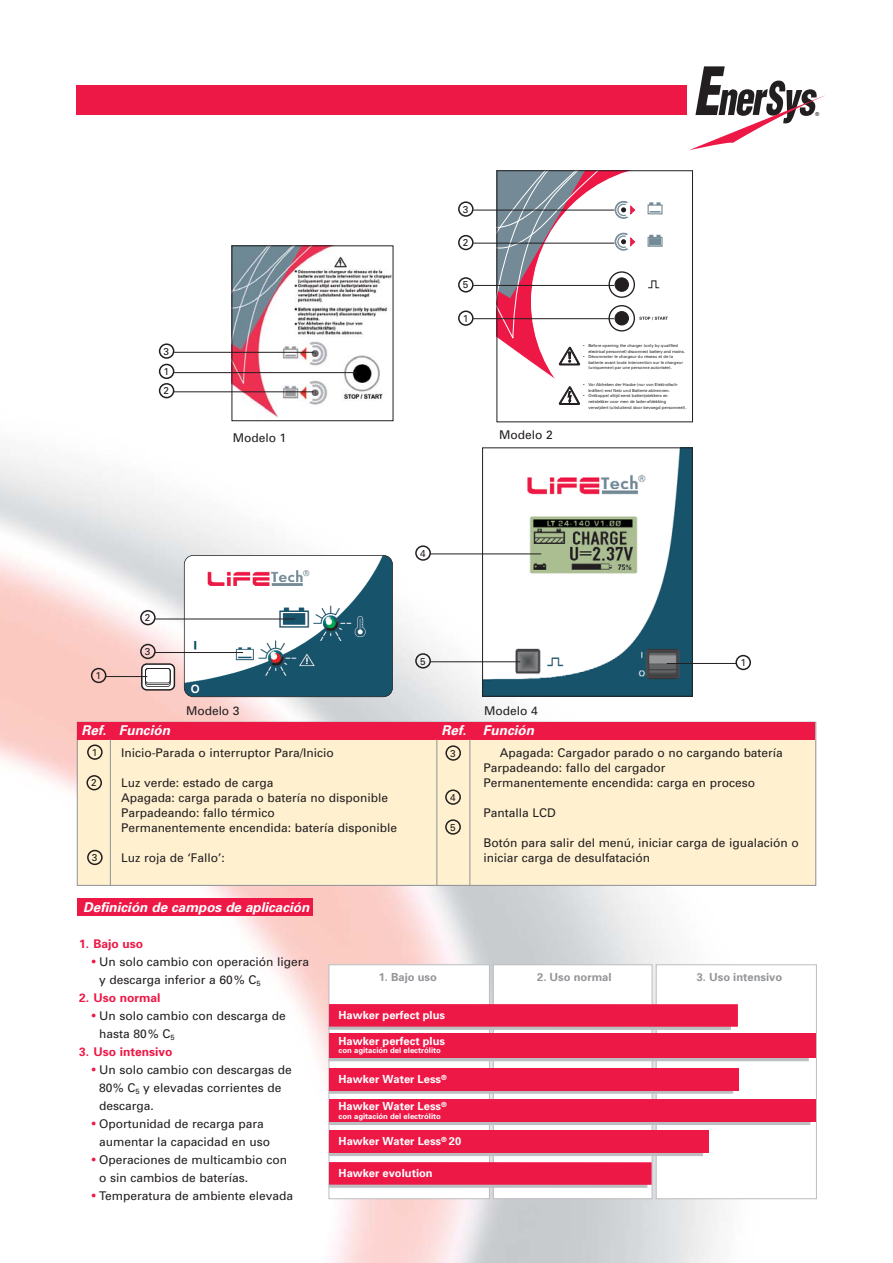
<style>
.page{position:relative;width:893px;height:1263px;background:#fff}
.page>*{position:absolute;margin:0;border:0;box-sizing:border-box;transform-origin:0 0}
.t1{font:italic 700 13.5px "Univers";color:#fff}
.t2{font:12px/18px "Univers";color:#231f20}
.t3{font:700 12px "Univers";color:#ed1846}
.t4{font:700 11.1px "Univers";color:#fff}
.t5{font:700 11.1px "Univers";color:#939598}
.t6{font:9.9px "Univers";color:#231f20}
.t7{font:700 7.8px "Univers";color:#fff}
.t8{font:5.4px "Univers";color:#231f20}
.t9{font:4.2px/5.6px "Univers";color:#231f20}
.t10{font:4.2px/5.6px "Univers";letter-spacing:-.02em;color:#231f20}
.s1{font-weight:700;font-size:15px;color:#ed1846}
</style>
<div class="page">
<img style="left:0;top:150px;width:796px;height:1113px">
<div style="left:76px;top:85px;width:610px;height:30px;background:#ed1846"></div>
<svg style="left:499px;top:173px;width:192px;height:232px"></svg>
<hr style="left:473px;top:243px;width:141px;height:1px;background:#231f20">
<hr style="left:473px;top:210px;width:141px;height:1px;background:#231f20">
<svg style="left:735px;top:655px;width:16px;height:15px"></svg>
<svg style="left:458px;top:201px;width:16px;height:16px"></svg>
<svg style="left:458px;top:235px;width:16px;height:15px"></svg>
<div style="left:77px;top:898px;width:236px;height:17px;background:#ed1846"></div>
<img style="left:234px;top:247px;width:157px;height:172px">
<div style="left:232px;top:245px;width:161px;height:176px;border:1px solid #231f20"></div>
<hr style="left:174px;top:391px;width:139px;height:1px;background:#231f20">
<hr style="left:174px;top:352px;width:140px;height:1px;background:#231f20">
<img style="left:484px;top:449px;width:207px;height:246px">
<div style="left:482px;top:447px;width:211px;height:250px;border:1px solid #231f20"></div>
<img style="left:184px;top:555px;width:208px;height:142px;border-radius:9px">
<div style="left:184px;top:555px;width:209px;height:142px;border:2px solid #231f20;border-radius:9px"></div>
<hr style="left:155px;top:652px;width:88px;height:1px;background:#231f20">
<hr style="left:155px;top:619px;width:140px;height:1px;background:#231f20">
<svg style="left:140px;top:610px;width:16px;height:15px"></svg>
<hr style="left:174px;top:372px;width:182px;height:1px;background:#231f20">
<svg style="left:159px;top:343px;width:15px;height:55px"></svg>
<hr style="left:430px;top:554px;width:111px;height:1px;background:#231f20">
<svg style="left:415px;top:545px;width:16px;height:16px"></svg>
<hr style="left:667px;top:663px;width:69px;height:1px;background:#231f20">
<hr style="left:473px;top:285px;width:141px;height:1px;background:#231f20">
<svg style="left:458px;top:277px;width:16px;height:16px"></svg>
<hr style="left:473px;top:318px;width:141px;height:1px;background:#231f20">
<svg style="left:458px;top:311px;width:16px;height:15px"></svg>
<hr style="left:430px;top:661px;width:90px;height:1px;background:#231f20">
<svg style="left:415px;top:653px;width:16px;height:16px"></svg>
<svg style="left:140px;top:644px;width:35px;height:47px"></svg>
<div style="left:145px;top:668px;width:26px;height:19px;border:2px solid #231f20;border-radius:3px"></div>
<div style="left:145px;top:668px;width:26px;height:17px;border:2px solid #231f20;border-radius:3px"></div>
<div style="left:145px;top:668px;width:26px;height:15px;border:2px solid #231f20;border-radius:3px"></div>
<hr style="left:106px;top:676px;width:41px;height:1px;background:#231f20">
<svg style="left:91px;top:668px;width:15px;height:15px"></svg>
<svg style="left:690px;top:66px;width:134px;height:84px"></svg>
<div style="left:78px;top:723px;width:737px;height:162px;background:#fff1d0"></div>
<svg style="left:87px;top:744px;width:16px;height:16px"></svg>
<svg style="left:86px;top:775px;width:16px;height:15px"></svg>
<svg style="left:445px;top:745px;width:16px;height:16px"></svg>
<svg style="left:445px;top:789px;width:16px;height:16px"></svg>
<svg style="left:445px;top:819px;width:16px;height:16px"></svg>
<div style="left:77px;top:722px;width:738px;height:17px;background:#ed1846"></div>
<hr style="left:110px;top:739px;width:1px;height:147px;background:#939598">
<hr style="left:436px;top:740px;width:1px;height:146px;background:#939598">
<hr style="left:469px;top:739px;width:1px;height:147px;background:#939598">
<div style="left:328px;top:964px;width:162px;height:235px;background:#fff;border:1px solid #bbbdc0"></div>
<div style="left:493px;top:964px;width:159px;height:235px;background:#fff;border:1px solid #bbbdc0"></div>
<div style="left:656px;top:964px;width:161px;height:235px;background:#fff;border:1px solid #bbbdc0"></div>
<div style="left:329px;top:1007px;width:401px;height:22px;background:#bbbdc0"></div>
<div style="left:329px;top:1004px;width:409px;height:23px;background:#ed1846"></div>
<div style="left:329px;top:1071px;width:404px;height:22px;background:#bbbdc0"></div>
<div style="left:329px;top:1068px;width:409px;height:23px;background:#ed1846"></div>
<div style="left:329px;top:1037px;width:479px;height:24px;background:#bbbdc0"></div>
<div style="left:329px;top:1034px;width:487px;height:24px;background:#ed1846"></div>
<div style="left:329px;top:1102px;width:481px;height:23px;background:#bbbdc0"></div>
<div style="left:329px;top:1099px;width:487px;height:23px;background:#ed1846"></div>
<div style="left:329px;top:1165px;width:318px;height:22px;background:#bbbdc0"></div>
<div style="left:329px;top:1162px;width:323px;height:23px;background:#ed1846"></div>
<div style="left:329px;top:1133px;width:374px;height:23px;background:#bbbdc0"></div>
<div style="left:329px;top:1130px;width:379px;height:23px;background:#ed1846"></div>
<svg style="left:87px;top:850px;width:16px;height:15px"></svg>
<p class="t6" style="left:164px;top:347px;width:7px">3</p>
<p class="t6" style="left:164px;top:387px;width:7px">2</p>
<p class="t6" style="left:164px;top:368px;width:7px">1</p>
<p class="t6" style="left:463px;top:205px;width:7px">3</p>
<p class="t6" style="left:463px;top:239px;width:7px">2</p>
<p class="t6" style="left:463px;top:281px;width:7px">5</p>
<p class="t6" style="left:463px;top:315px;width:7px">1</p>
<p class="t2" style="left:233px;top:430px;width:55px">Modelo 1</p>
<p class="t2" style="left:499px;top:427px;width:55px">Modelo 2</p>
<p class="t10" style="left:588px;top:343px;width:98px;text-indent:-5px">• Before opening the charger (only by qualified electrical personnel) disconnect battery and mains.</p>
<p class="t9" style="left:588px;top:354px;width:96px;text-indent:-5px">• Déconnecter le chargeur du réseau et de la batterie avant toute intervention sur le chargeur (uniquement par une personne autorisée).</p>
<p class="t9" style="left:588px;top:382px;width:91px;text-indent:-5px">• Vor Abheben der Haube (nur von Elektrofach&shy;kräften) erst Netz und Batterie abtrennen.</p>
<p class="t9" style="left:588px;top:393px;width:100px;text-indent:-5px">• Ontkoppel altijd eerst batterijstekkers en netstekker voor men de lader-afdekking verwijdert (uitsluitend door bevoegd personneel).</p>
<p class="t8" style="left:815px;top:112px;width:6px">®</p>
<p class="t6" style="left:96px;top:672px;width:7px">1</p>
<p class="t6" style="left:145px;top:614px;width:7px">2</p>
<p class="t6" style="left:145px;top:648px;width:7px">3</p>
<p class="t6" style="left:420px;top:550px;width:7px">4</p>
<p class="t6" style="left:420px;top:657px;width:7px">5</p>
<p class="t2" style="left:186px;top:703px;width:55px">Modelo 3</p>
<p class="t2" style="left:484px;top:703px;width:55px">Modelo 4</p>
<p class="t1" style="left:81px;top:725px;width:93px">Ref. Función</p>
<p class="t1" style="left:441px;top:725px;width:97px">Ref. Función</p>
<p class="t6" style="left:740px;top:659px;width:7px">1</p>
<p class="t6" style="left:92px;top:749px;width:7px">1</p>
<p class="t6" style="left:91px;top:779px;width:7px">2</p>
<p class="t6" style="left:92px;top:854px;width:7px">3</p>
<p class="t2" style="left:121px;top:744px;width:214px">Inicio-Parada o interruptor Para/Inicio</p>
<p class="t2" style="left:121px;top:776px;width:277px;line-height:15px">Luz verde: estado de carga<br>Apagada: carga parada o batería no disponible Parpadeando: fallo térmico<br>Permanentemente encendida: batería disponible</p>
<p class="t2" style="left:121px;top:849px;width:105px">Luz roja de ‘Fallo’:</p>
<p class="t6" style="left:450px;top:750px;width:7px">3</p>
<p class="t6" style="left:450px;top:794px;width:7px">4</p>
<p class="t6" style="left:450px;top:824px;width:7px">5</p>
<p class="t2" style="left:483px;top:746px;width:301px;line-height:15px;text-indent:16px">Apagada: Cargador parado o no cargando batería<br>Parpadeando: fallo del cargador<br>Permanentemente encendida: carga en proceso</p>
<p class="t2" style="left:483px;top:804px;width:74px">Pantalla LCD</p>
<p class="t2" style="left:483px;top:836px;width:317px;line-height:15px">Botón para salir del menú, iniciar carga de igualación o iniciar carga de desulfatación</p>
<p class="t1" style="left:83px;top:902px;width:230px">Definición de campos de aplicación</p>
<p class="t3" style="left:79px;top:939px;width:65px">1. Bajo uso</p>
<p class="t2" style="left:99px;top:954px;width:212px;text-indent:-8px"><span class="s1">•</span> Un solo cambio con operación ligera y descarga inferior a 60% C<sub>5</sub></p>
<p class="t3" style="left:79px;top:993px;width:83px">2. Uso normal</p>
<p class="t2" style="left:99px;top:1008px;width:188px;text-indent:-8px"><span class="s1">•</span> Un solo cambio con descarga de hasta 80% C<sub>5</sub></p>
<p class="t3" style="left:79px;top:1047px;width:95px">3. Uso intensivo</p>
<p class="t2" style="left:99px;top:1062px;width:194px;text-indent:-8px"><span class="s1">•</span> Un solo cambio con descargas de<br>80% C<sub>5</sub> y elevadas corrientes de descarga.</p>
<p class="t2" style="left:99px;top:1116px;width:173px;text-indent:-8px"><span class="s1">•</span> Oportunidad de recarga para aumentar la capacidad en uso</p>
<p class="t2" style="left:99px;top:1152px;width:190px;text-indent:-8px"><span class="s1">•</span> Operaciones de multicambio con o sin cambios de baterías.</p>
<p class="t2" style="left:91px;top:1188px;width:204px"><span class="s1">•</span> Temperatura de ambiente elevada</p>
<p class="t5" style="left:379px;top:973px;width:60px">1. Bajo uso</p>
<p class="t5" style="left:537px;top:973px;width:76px">2. Uso normal</p>
<p class="t5" style="left:697px;top:973px;width:87px">3. Uso intensivo</p>
<p class="t4" style="left:339px;top:1011px;width:108px">Hawker perfect plus</p>
<p class="t4" style="left:339px;top:1037px;width:108px">Hawker perfect plus</p>
<p class="t7" style="left:339px;top:1048px;width:104px">con agitación del electrólito</p>
<p class="t4" style="left:339px;top:1075px;width:110px">Hawker Water Less<sup>®</sup></p>
<p class="t4" style="left:339px;top:1102px;width:110px">Hawker Water Less<sup>®</sup></p>
<p class="t7" style="left:339px;top:1113px;width:104px">con agitación del electrólito</p>
<p class="t4" style="left:339px;top:1137px;width:124px">Hawker Water Less<sup>®</sup> 20</p>
<p class="t4" style="left:339px;top:1169px;width:96px">Hawker evolution</p>
</div>
